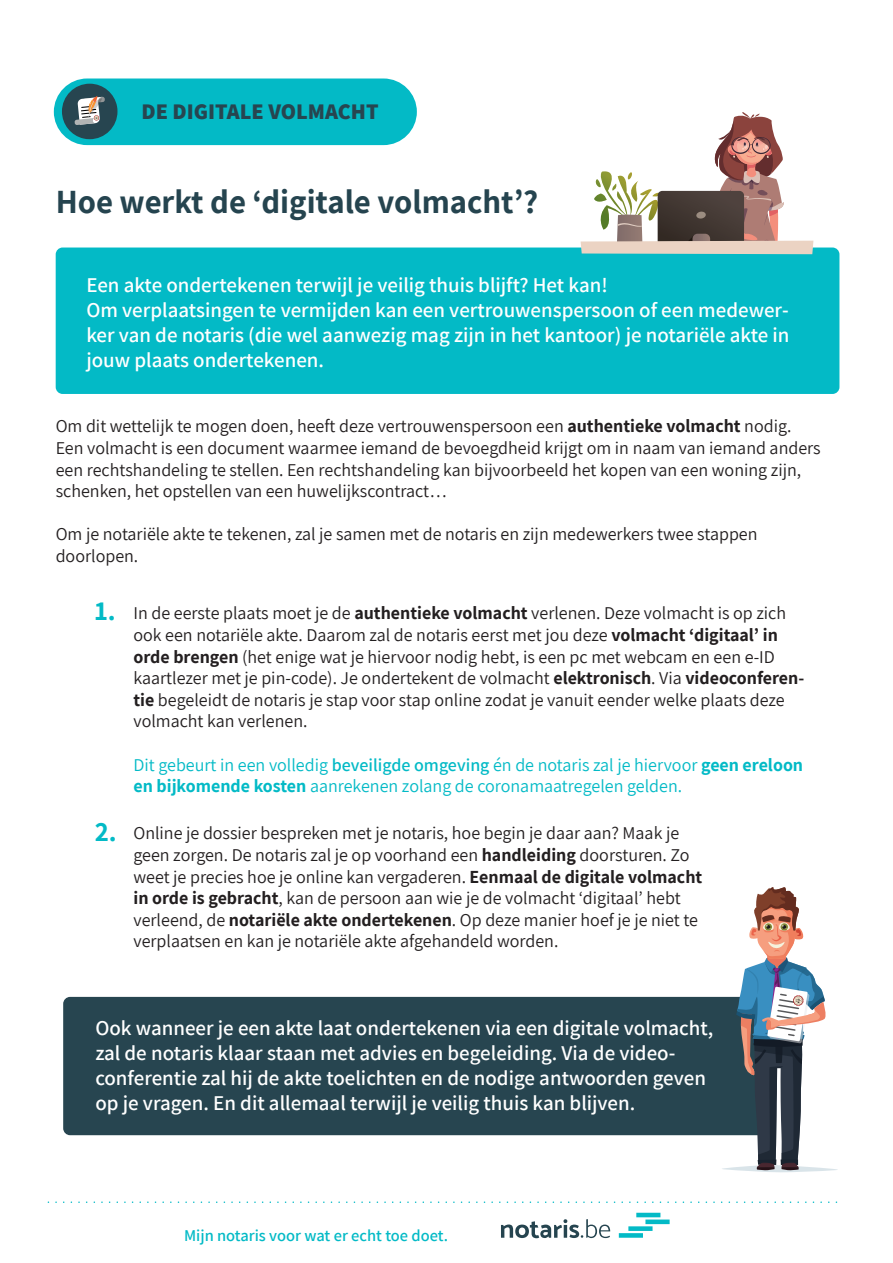
<style>
.page{position:relative;width:893px;height:1263px;background:#fff}
.page>*{position:absolute;margin:0;border:0;box-sizing:border-box;transform-origin:0 0}
.t1{font:700 33px "Assistant";color:#25444f}
.t2{font:700 27px "Assistant";color:#03bac6}
.t3{font:800 22.2px "Assistant";color:#274550}
.t4{font:600 21px/25.2px "Assistant";color:#fff}
.t5{font:18px/21.6px "Assistant";color:#231f20}
.t6{font:18px/21.6px "Assistant";color:#03bac6}
.t7{font:600 16.5px "Assistant";color:#03bac6}
.s1{font-weight:700}
.s2{font-weight:600}
</style>
<div class="page">
<div style="left:63px;top:997px;width:710px;height:138px;background:#274550;border-radius:7px"></div>
<div style="left:56px;top:247px;width:783px;height:147px;background:#03bac6;border-radius:7px"></div>
<svg style="left:48px;top:1201px;width:790px;height:2px"></svg>
<svg style="left:501px;top:1219px;width:109px;height:19px"></svg>
<svg style="left:619px;top:1213px;width:51px;height:25px"></svg>
<div style="left:54px;top:79px;width:363px;height:66px;background:#03bac6;border-radius:33px"></div>
<svg style="left:62px;top:84px;width:55px;height:55px"></svg>
<svg style="left:581px;top:112px;width:232px;height:142px"></svg>
<svg style="left:721px;top:887px;width:117px;height:285px"></svg>
<p class="t3" style="left:141px;top:96px;width:239px">DE DIGITALE VOLMACHT</p>
<h1 class="t1" style="left:56px;top:179px;width:484px">Hoe werkt de ‘digitale volmacht’?</h1>
<p class="t4" style="left:86px;top:271px;width:705px">Een akte ondertekenen terwijl je veilig thuis blijft? Het kan!<br>Om verplaatsingen te vermijden kan een vertrouwenspersoon of een medewer&shy;ker van de notaris (die wel aanwezig mag zijn in het kantoor) je notariële akte in jouw plaats ondertekenen.</p>
<p class="t5" style="left:56px;top:415px;width:767px">Om dit wettelijk te mogen doen, heeft deze vertrouwenspersoon een <span class="s1">authentieke volmacht</span> nodig.<br>Een volmacht is een document waarmee iemand de bevoegdheid krijgt om in naam van iemand anders een rechtshandeling te stellen. Een rechtshandeling kan bijvoorbeeld het kopen van een woning zijn, schenken, het opstellen van een huwelijkscontract…</p>
<p class="t5" style="left:56px;top:523px;width:703px">Om je notariële akte te tekenen, zal je samen met de notaris en zijn medewerkers twee stappen doorlopen.</p>
<h2 class="t2" style="left:95px;top:592px;width:22px">1.</h2>
<h2 class="t2" style="left:95px;top:813px;width:24px">2.</h2>
<p class="t5" style="left:133px;top:602px;width:672px">In de eerste plaats moet je de <span class="s1">authentieke volmacht</span> verlenen. Deze volmacht is op zich ook een notariële akte. Daarom zal de notaris eerst met jou deze <span class="s1">volmacht ‘digitaal’ in orde brengen</span> (het enige wat je hiervoor nodig hebt, is een pc met webcam en een e-ID kaartlezer met je pin-code). Je ondertekent de volmacht <span class="s1">elektronisch</span>. Via <span class="s1">videoconferen&shy;tie</span> begeleidt de notaris je stap voor stap online zodat je vanuit eender welke plaats deze volmacht kan verlenen.</p>
<p class="t6" style="left:133px;top:753px;width:671px">Dit gebeurt in een volledig <span class="s2">beveiligde omgeving</span> én de notaris zal je hiervoor <span class="s1">geen ereloon en bijkomende kosten</span> aanrekenen zolang de coronamaatregelen gelden.</p>
<p class="t5" style="left:133px;top:822px;width:570px">Online je dossier bespreken met je notaris, hoe begin je daar aan? Maak je geen zorgen. De notaris zal je op voorhand een <span class="s1">handleiding</span> doorsturen. Zo weet je precies hoe je online kan vergaderen. <span class="s1">Eenmaal de digitale volmacht in orde is gebracht</span>, kan de persoon aan wie je de volmacht ‘digitaal’ hebt verleend, de <span class="s1">notariële akte ondertekenen</span>. Op deze manier hoef je je niet te verplaatsen en kan je notariële akte afgehandeld worden.</p>
<p class="t4" style="left:95px;top:1014px;width:620px">Ook wanneer je een akte laat ondertekenen via een digitale volmacht, zal de notaris klaar staan met advies en begeleiding. Via de video&shy;conferentie zal hij de akte toelichten en de nodige antwoorden geven op je vragen. En dit allemaal terwijl je veilig thuis kan blijven.</p>
<p class="t7" style="left:184px;top:1224px;width:265px">Mijn notaris voor wat er echt toe doet.</p>
</div>
